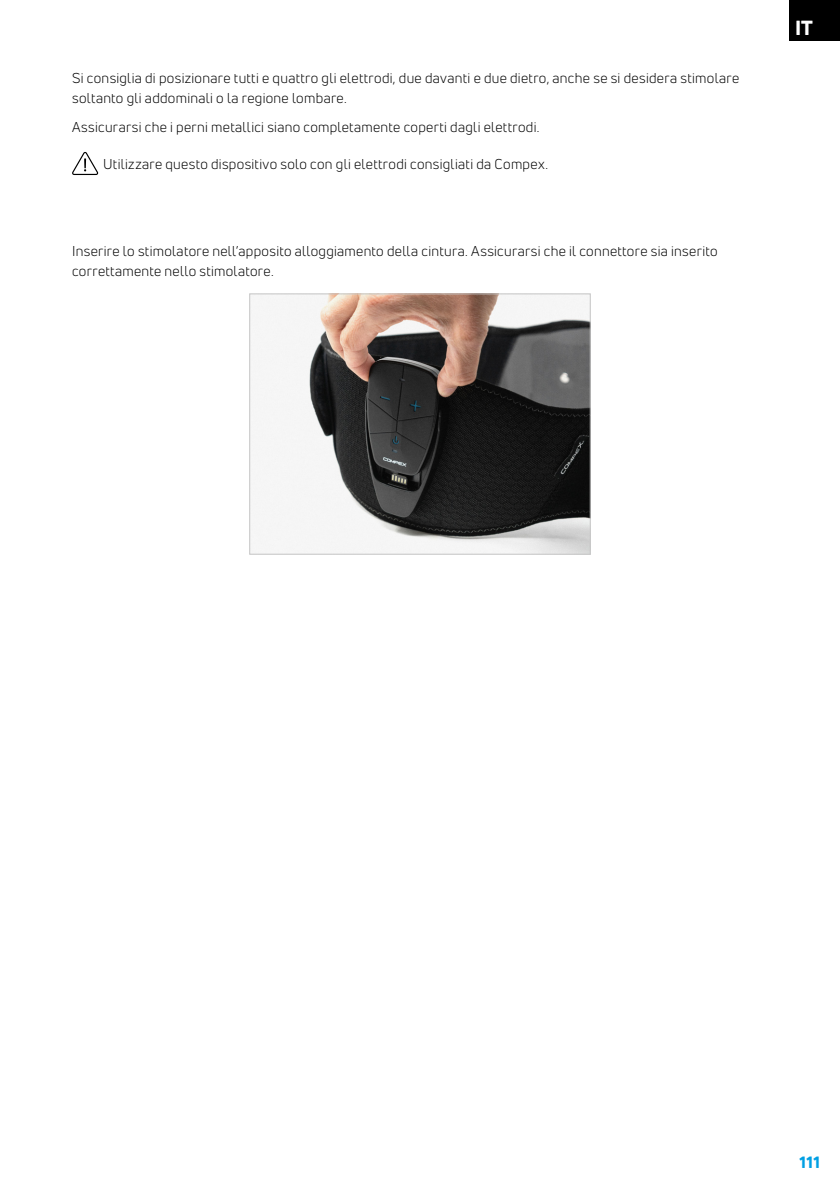
<style>
.page{position:relative;width:840px;height:1191px;background:#fff}
.page>*{position:absolute;margin:0;border:0;box-sizing:border-box;transform-origin:0 0}
.t1{font:800 20px "Uni Neue";color:#fff}
.t2{font:800 16px "Uni Neue";color:#009fe3}
.t3{font:14px/20px "Uni Neue";letter-spacing:.02em;color:#000}
</style>
<div class="page">
<div style="left:789px;top:0;width:50px;height:41px;background:#000"></div>
<svg style="left:72px;top:152px;width:26px;height:23px"></svg>
<img style="left:251px;top:295px;width:337px;height:257px">
<div style="left:249px;top:293px;width:341px;height:261px;border:1px solid #c6c6c6"></div>
<p class="t3" style="left:72px;top:67px;width:668px">Si consiglia di posizionare tutti e quattro gli elettrodi, due davanti e due dietro, anche se si desidera stimolare soltanto gli addominali o la regione lombare.</p>
<p class="t3" style="left:72px;top:116px;width:468px">Assicurarsi che i perni metallici siano completamente coperti dagli elettrodi.</p>
<p class="t3" style="left:103px;top:154px;width:446px">Utilizzare questo dispositivo solo con gli elettrodi consigliati da Compex.</p>
<p class="t3" style="left:72px;top:241px;width:646px">Inserire lo stimolatore nell’apposito alloggiamento della cintura. Assicurarsi che il connettore sia inserito correttamente nello stimolatore.</p>
<h1 class="t1" style="left:794px;top:14px;width:19px">IT</h1>
<p class="t2" style="left:799px;top:1151px;width:22px">111</p>
</div>
